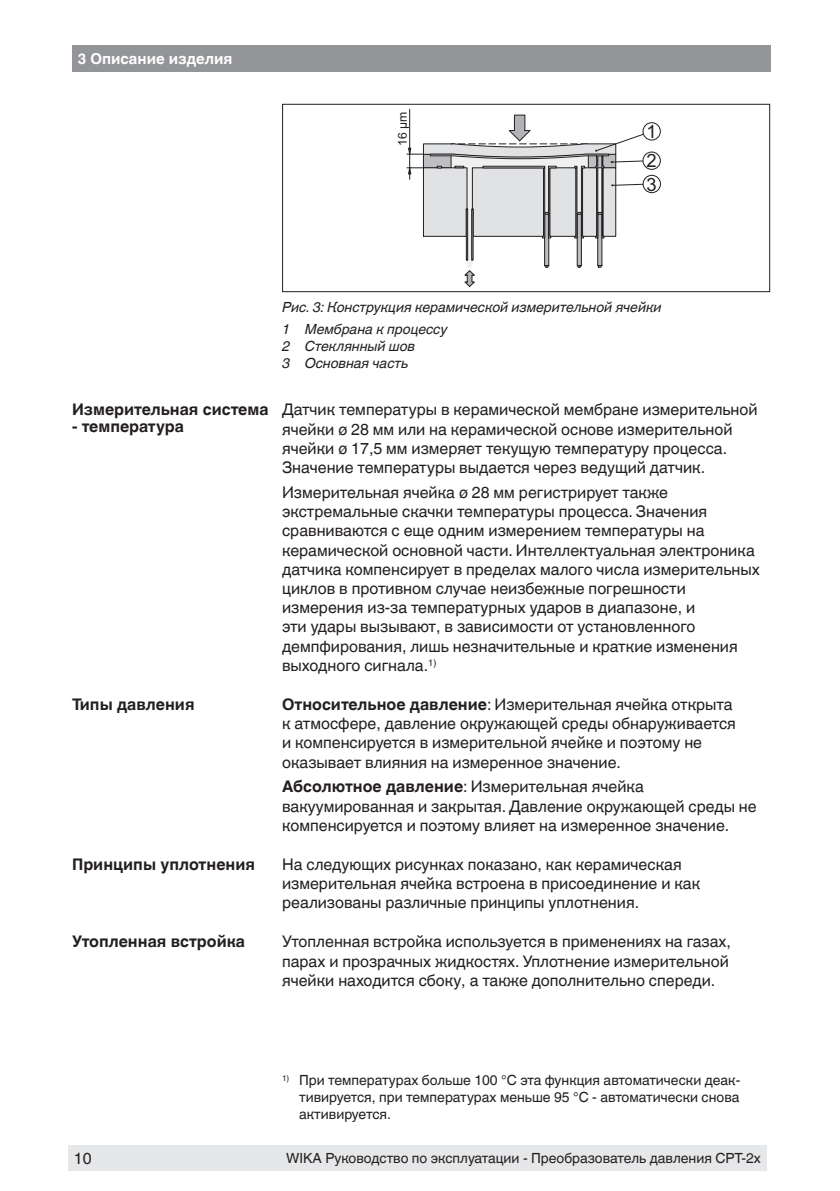
<style>
.page{position:relative;width:840px;height:1191px;background:#fff}
.page>*{position:absolute;margin:0;border:0;box-sizing:border-box;transform-origin:0 0}
.bild{font:18.4px/29px "Arial";color:#231f20}
.absatz_normal_margin{font:16px/19.2px "Helvetica Linotype";color:#231f20}
.absatz_normal{font:16px/19.2px "Helvetica Linotype";color:#231f20}
.marginaltext{font:700 16px "Helvetica Linotype";color:#231f20}
.K1_Wika{font:700 15px "Helvetica Linotype";color:#fff}
.footnote_normal{font:14px/16.8px "Helvetica Linotype";color:#231f20;text-align:justify}
.Fuss_F_right{font:14px "Helvetica Linotype";color:#231f20}
.Bildunterschrift_nor{font:italic 14px "Helvetica Linotype";color:#231f20}
.legende_normal{font:italic 14px "Helvetica Linotype";color:#231f20}
.legende_normal_last{font:italic 14px "Helvetica Linotype";color:#231f20}
.bild-2{font:12.2px "Arial";color:#231f20}
.s1{font-weight:700}
</style>
<div class="page">
<div style="left:68px;top:1145px;width:43px;height:26px;background:#e6e7e9"></div>
<div style="left:72px;top:45px;width:697px;height:27px;background:#939598"></div>
<div style="left:111px;top:1145px;width:655px;height:26px;background:#e6e7e9"></div>
<hr style="left:409px;top:109px;width:1px;height:70px;background:#231f20">
<div style="left:642px;top:122px;width:18px;height:18px;background:#fff;border:1px solid #231f20;border-radius:50%"></div>
<div style="left:642px;top:152px;width:18px;height:18px;background:#fff;border:1px solid #231f20;border-radius:50%"></div>
<svg style="left:407px;top:114px;width:245px;height:173px"></svg>
<div style="left:642px;top:175px;width:18px;height:18px;background:#fff;border:1px solid #231f20;border-radius:50%"></div>
<div style="left:282px;top:104px;width:487px;height:188px;border:1px solid #231f20"></div>
<p class="K1_Wika" style="left:78px;top:50px;width:156px">3 Описание изделия</p>
<p class="bild-2" style="left:394px;top:146px;width:36px;rotate:-90deg">16 µm</p>
<p class="bild" style="left:646px;top:117px;width:12px">1<br>2</p>
<p class="bild" style="left:646px;top:170px;width:12px">3</p>
<p class="marginaltext" style="left:72px;top:400px;width:198px">Измерительная система</p>
<p class="marginaltext" style="left:72px;top:417px;width:113px">- температура</p>
<p class="marginaltext" style="left:72px;top:695px;width:124px">Типы давления</p>
<p class="marginaltext" style="left:72px;top:855px;width:184px">Принципы уплотнения</p>
<p class="marginaltext" style="left:72px;top:932px;width:174px">Утопленная встройка</p>
<p class="Bildunterschrift_nor" style="left:282px;top:299px;width:380px">Рис. 3: Конструкция керамической измерительной ячейки</p>
<p class="legende_normal" style="left:282px;top:321px;width:167px">1 Мембрана к процессу</p>
<p class="legende_normal" style="left:282px;top:338px;width:134px">2 Стеклянный шов</p>
<p class="legende_normal_last" style="left:282px;top:355px;width:128px">3 Основная часть</p>
<p class="absatz_normal_margin" style="left:282px;top:400px;width:477px">Датчик температуры в керамической мембране измерительной ячейки ø 28 мм или на керамической основе измерительной ячейки ø 17,5 мм измеряет текущую температуру процесса.<br>Значение температуры выдается через ведущий датчик.</p>
<p class="absatz_normal" style="left:282px;top:483px;width:479px">Измерительная ячейка ø 28 мм регистрирует также экстремальные скачки температуры процесса. Значения сравниваются с еще одним измерением температуры на керамической основной части. Интеллектуальная электроника датчика компенсирует в пределах малого числа измерительных циклов в противном случае неизбежные погрешности измерения из-за температурных ударов в диапазоне, и<br>эти удары вызывают, в зависимости от установленного демпфирования, лишь незначительные и краткие изменения выходного сигнала.<sup>1)</sup></p>
<p class="absatz_normal_margin" style="left:282px;top:695px;width:455px"><span class="s1">Относительное давление</span>: Измерительная ячейка открыта к атмосфере, давление окружающей среды обнаруживается и компенсируется в измерительной ячейке и поэтому не оказывает влияния на измеренное значение.</p>
<p class="absatz_normal" style="left:282px;top:777px;width:476px"><span class="s1">Абсолютное давление</span>: Измерительная ячейка вакуумированная и закрытая. Давление окружающей среды не компенсируется и поэтому влияет на измеренное значение.</p>
<p class="absatz_normal_margin" style="left:282px;top:854px;width:419px">На следующих рисунках показано, как керамическая измерительная ячейка встроена в присоединение и как реализованы различные принципы уплотнения.</p>
<p class="absatz_normal_margin" style="left:282px;top:932px;width:450px">Утопленная встройка используется в применениях на газах, парах и прозрачных жидкостях. Уплотнение измерительной ячейки находится сбоку, а также дополнительно спереди.</p>
<p class="absatz_normal" style="left:74px;top:1149px;width:19px">10</p>
<p class="footnote_normal" style="left:299px;top:1072px;width:442px;text-indent:-17px"><sup>1)</sup> При температурах больше 100 °C эта функция автоматически деак&shy;тивируется, при температурах меньше 95 °C - автоматически снова активируется.</p>
<p class="Fuss_F_right" style="left:286px;top:1150px;width:476px">WIKA Руководство по эксплуатации - Преобразователь давления CPT-2x</p>
</div>
